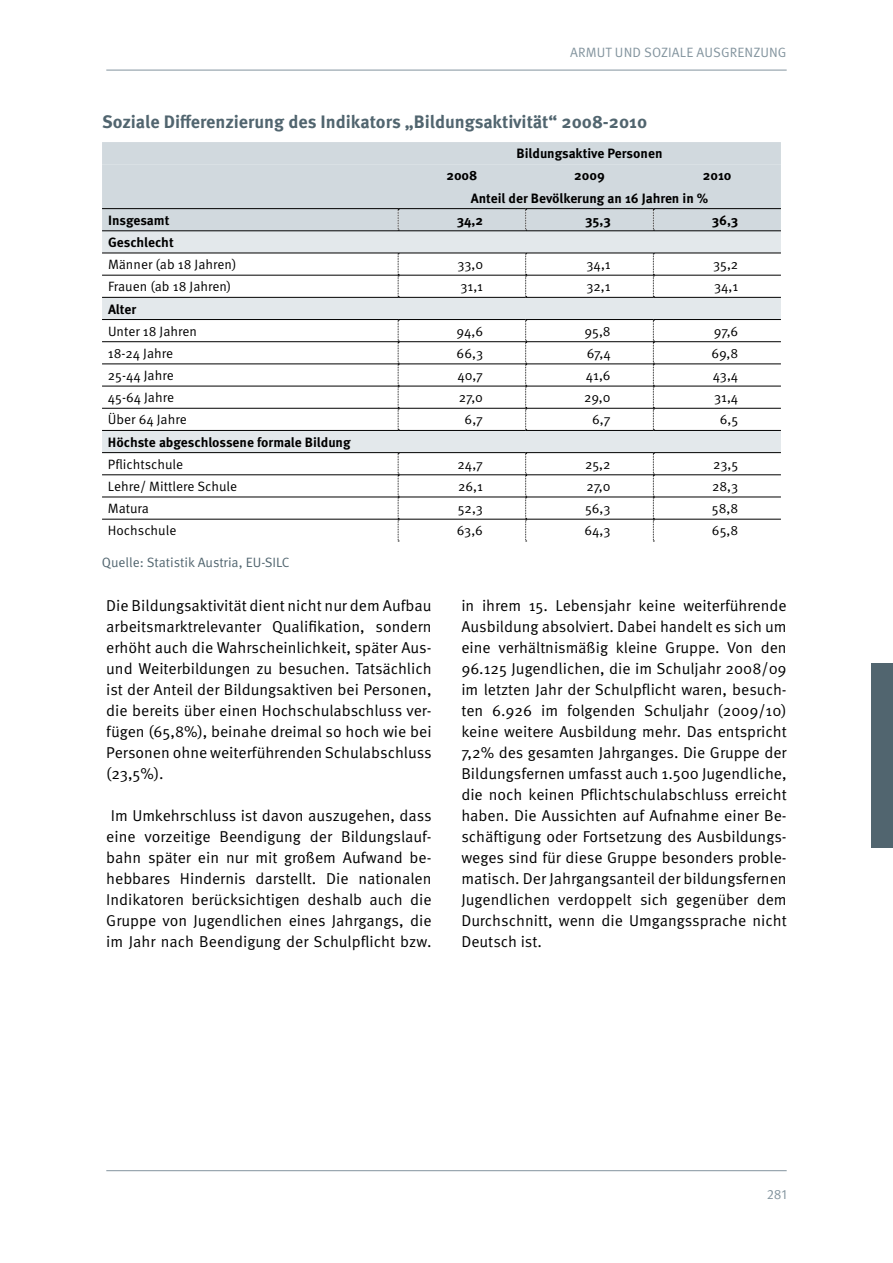
<style>
.page{position:relative;width:893px;height:1263px;background:#fff}
.page>*{position:absolute;margin:0;border:0;box-sizing:border-box;transform-origin:0 0}
.t1{font:700 18px "Meta OT";color:#51656f}
.t2{font:15.75px/21px "Meta OT";color:#000;text-align:justify}
.t3{font:13.5px "Meta OT";color:#000}
.t4{font:700 13.5px/22.2px "Meta OT";color:#000}
.t5{font:13.5px "Meta OT";color:#51656f}
.t6{font:13.5px "Meta OT";color:#83949e}
</style>
<div class="page">
<hr style="left:106px;top:1170px;width:681px;height:1px;background:#83949e">
<hr style="left:106px;top:70px;width:681px;height:1px;background:#83949e">
<div style="left:872px;top:663px;width:21px;height:185px;background:#51656f"></div>
<svg style="left:102px;top:231px;width:679px;height:221px"></svg>
<hr style="left:102px;top:253px;width:296px;height:1px;background:#000">
<hr style="left:398px;top:253px;width:128px;height:1px;background:#000">
<hr style="left:526px;top:253px;width:127px;height:1px;background:#000">
<hr style="left:653px;top:253px;width:128px;height:1px;background:#000">
<hr style="left:102px;top:275px;width:296px;height:1px;background:#000">
<hr style="left:398px;top:275px;width:128px;height:1px;background:#000">
<hr style="left:526px;top:275px;width:127px;height:1px;background:#000">
<hr style="left:653px;top:275px;width:128px;height:1px;background:#000">
<hr style="left:102px;top:297px;width:296px;height:1px;background:#000">
<hr style="left:398px;top:297px;width:128px;height:1px;background:#000">
<hr style="left:526px;top:297px;width:127px;height:1px;background:#000">
<hr style="left:653px;top:297px;width:128px;height:1px;background:#000">
<hr style="left:102px;top:319px;width:296px;height:1px;background:#000">
<hr style="left:398px;top:319px;width:128px;height:1px;background:#000">
<hr style="left:526px;top:319px;width:127px;height:1px;background:#000">
<hr style="left:653px;top:319px;width:128px;height:1px;background:#000">
<hr style="left:102px;top:341px;width:296px;height:1px;background:#000">
<hr style="left:398px;top:341px;width:128px;height:1px;background:#000">
<hr style="left:526px;top:341px;width:127px;height:1px;background:#000">
<hr style="left:653px;top:341px;width:128px;height:1px;background:#000">
<hr style="left:102px;top:363px;width:296px;height:1px;background:#000">
<hr style="left:398px;top:363px;width:128px;height:1px;background:#000">
<hr style="left:526px;top:363px;width:127px;height:1px;background:#000">
<hr style="left:653px;top:363px;width:128px;height:1px;background:#000">
<hr style="left:102px;top:386px;width:296px;height:1px;background:#000">
<hr style="left:398px;top:386px;width:128px;height:1px;background:#000">
<hr style="left:526px;top:386px;width:127px;height:1px;background:#000">
<hr style="left:653px;top:386px;width:128px;height:1px;background:#000">
<hr style="left:102px;top:408px;width:296px;height:1px;background:#000">
<hr style="left:398px;top:408px;width:128px;height:1px;background:#000">
<hr style="left:526px;top:408px;width:127px;height:1px;background:#000">
<hr style="left:653px;top:408px;width:128px;height:1px;background:#000">
<hr style="left:102px;top:430px;width:296px;height:1px;background:#000">
<hr style="left:398px;top:430px;width:128px;height:1px;background:#000">
<hr style="left:526px;top:430px;width:127px;height:1px;background:#000">
<hr style="left:653px;top:430px;width:128px;height:1px;background:#000">
<hr style="left:102px;top:452px;width:296px;height:1px;background:#000">
<hr style="left:398px;top:452px;width:128px;height:1px;background:#000">
<hr style="left:526px;top:452px;width:127px;height:1px;background:#000">
<hr style="left:653px;top:452px;width:128px;height:1px;background:#000">
<hr style="left:102px;top:474px;width:296px;height:1px;background:#000">
<hr style="left:398px;top:474px;width:128px;height:1px;background:#000">
<hr style="left:526px;top:474px;width:127px;height:1px;background:#000">
<hr style="left:653px;top:474px;width:128px;height:1px;background:#000">
<hr style="left:102px;top:497px;width:296px;height:1px;background:#000">
<hr style="left:398px;top:497px;width:128px;height:1px;background:#000">
<hr style="left:526px;top:497px;width:127px;height:1px;background:#000">
<hr style="left:653px;top:497px;width:128px;height:1px;background:#000">
<hr style="left:102px;top:519px;width:296px;height:1px;background:#000">
<hr style="left:398px;top:519px;width:128px;height:1px;background:#000">
<hr style="left:526px;top:519px;width:127px;height:1px;background:#000">
<hr style="left:653px;top:519px;width:128px;height:1px;background:#000">
<div style="left:102px;top:142px;width:679px;height:89px;background:#d1d9de"></div>
<svg style="left:398px;top:253px;width:1px;height:44px"></svg>
<svg style="left:525px;top:253px;width:2px;height:44px"></svg>
<svg style="left:653px;top:253px;width:1px;height:44px"></svg>
<svg style="left:398px;top:320px;width:1px;height:110px"></svg>
<svg style="left:525px;top:320px;width:2px;height:110px"></svg>
<svg style="left:653px;top:320px;width:1px;height:110px"></svg>
<svg style="left:398px;top:453px;width:1px;height:89px"></svg>
<svg style="left:525px;top:453px;width:2px;height:89px"></svg>
<svg style="left:653px;top:453px;width:1px;height:89px"></svg>
<p class="t6" style="left:570px;top:44px;width:18px">Armut</p>
<p class="t6" style="left:615px;top:44px;width:10px">und</p>
<p class="t6" style="left:644px;top:44px;width:31px">soziale</p>
<p class="t6" style="left:696px;top:44px;width:17px">Ausgren</p>
<p class="t6" style="left:753px;top:44px;width:16px">zung</p>
<p class="t1" style="left:102px;top:111px;width:547px">Soziale Differenzierung des Indikators „Bildungsaktivität“ 2008-2010</p>
<p class="t4" style="left:516px;top:143px;width:147px">Bildungsaktive Personen</p>
<p class="t4" style="left:446px;top:165px;width:33px">2008</p>
<p class="t4" style="left:574px;top:165px;width:32px">2009</p>
<p class="t4" style="left:471px;top:165px;width:262px;text-indent:232px">2010<br>Anteil der Bevölkerung an 16 Jahren in %</p>
<p class="t4" style="left:108px;top:209px;width:63px">Insgesamt</p>
<p class="t4" style="left:457px;top:209px;width:28px">34,2</p>
<p class="t4" style="left:585px;top:209px;width:27px">35,3</p>
<p class="t4" style="left:712px;top:209px;width:28px">36,3</p>
<p class="t4" style="left:108px;top:232px;width:67px">Geschlecht</p>
<p class="t3" style="left:108px;top:257px;width:130px">Männer (ab 18 Jahren)</p>
<p class="t3" style="left:457px;top:257px;width:27px">33,0</p>
<p class="t3" style="left:586px;top:257px;width:26px">34,1</p>
<p class="t3" style="left:713px;top:257px;width:27px">35,2</p>
<p class="t3" style="left:108px;top:279px;width:125px">Frauen (ab 18 Jahren)</p>
<p class="t3" style="left:460px;top:279px;width:24px">31,1</p>
<p class="t3" style="left:586px;top:279px;width:26px">32,1</p>
<p class="t3" style="left:714px;top:279px;width:26px">34,1</p>
<p class="t4" style="left:108px;top:298px;width:30px">Alter</p>
<p class="t3" style="left:108px;top:323px;width:91px">Unter 18 Jahren</p>
<p class="t3" style="left:456px;top:323px;width:28px">94,6</p>
<p class="t3" style="left:584px;top:323px;width:28px">95,8</p>
<p class="t3" style="left:714px;top:323px;width:26px">97,6</p>
<p class="t3" style="left:108px;top:345px;width:67px">18-24 Jahre</p>
<p class="t3" style="left:457px;top:345px;width:28px">66,3</p>
<p class="t3" style="left:587px;top:345px;width:25px">67,4</p>
<p class="t3" style="left:711px;top:345px;width:28px">69,8</p>
<p class="t3" style="left:108px;top:368px;width:67px">25-44 Jahre</p>
<p class="t3" style="left:457px;top:368px;width:27px">40,7</p>
<p class="t3" style="left:586px;top:368px;width:26px">41,6</p>
<p class="t3" style="left:713px;top:368px;width:27px">43,4</p>
<p class="t3" style="left:108px;top:390px;width:68px">45-64 Jahre</p>
<p class="t3" style="left:459px;top:390px;width:26px">27,0</p>
<p class="t3" style="left:584px;top:390px;width:28px">29,0</p>
<p class="t3" style="left:714px;top:390px;width:26px">31,4</p>
<p class="t3" style="left:108px;top:412px;width:80px">Über 64 Jahre</p>
<p class="t3" style="left:465px;top:412px;width:20px">6,7</p>
<p class="t3" style="left:592px;top:412px;width:20px">6,7</p>
<p class="t3" style="left:720px;top:412px;width:20px">6,5</p>
<p class="t4" style="left:108px;top:431px;width:245px">H öchste abgeschlossene formale Bildung</p>
<p class="t3" style="left:108px;top:456px;width:77px">Pflichtschule</p>
<p class="t3" style="left:458px;top:456px;width:27px">24,7</p>
<p class="t3" style="left:585px;top:456px;width:27px">25,2</p>
<p class="t3" style="left:713px;top:456px;width:26px">23,5</p>
<p class="t3" style="left:108px;top:478px;width:131px">Lehre/ Mittlere Schule</p>
<p class="t3" style="left:458px;top:478px;width:26px">26,1</p>
<p class="t3" style="left:586px;top:478px;width:26px">27,0</p>
<p class="t3" style="left:712px;top:478px;width:28px">28,3</p>
<p class="t3" style="left:108px;top:501px;width:42px">Matura</p>
<p class="t3" style="left:458px;top:501px;width:27px">52,3</p>
<p class="t3" style="left:585px;top:501px;width:27px">56,3</p>
<p class="t3" style="left:712px;top:501px;width:28px">58,8</p>
<p class="t3" style="left:108px;top:523px;width:70px">Hochschule</p>
<p class="t3" style="left:457px;top:523px;width:28px">63,6</p>
<p class="t3" style="left:585px;top:523px;width:28px">64,3</p>
<p class="t3" style="left:712px;top:523px;width:28px">65,8</p>
<p class="t5" style="left:102px;top:555px;width:189px">Quelle: Statistik Austria, EU-SILC</p>
<p class="t2" style="left:106px;top:595px;width:327px">Die Bildungsaktivität dient nicht nur dem Aufbau arbeitsmarktrelevanter Qualifikation, sondern erhöht auch die Wahrscheinlichkeit, später Aus&shy;und Weiterbildungen zu besuchen. Tatsächlich ist der Anteil der Bildungsaktiven bei Personen, die bereits über einen Hochschulabschluss ver&shy;fügen (65,8%), beinahe dreimal so hoch wie bei Personen ohne weiterführenden Schulabschluss (23,5%).</p>
<p class="t2" style="left:106px;top:805px;width:327px">Im Umkehrschluss ist davon auszugehen, dass eine vorzeitige Beendigung der Bildungslauf&shy;bahn später ein nur mit großem Aufwand be&shy;hebbares Hindernis darstellt. Die nationalen Indikatoren berücksichtigen deshalb auch die Gruppe von Jugendlichen eines Jahrgangs, die im Jahr nach Beendigung der Schulpflicht bzw.</p>
<p class="t2" style="left:461px;top:595px;width:327px">in ihrem 15. Lebensjahr keine weiterführende Ausbildung absolviert. Dabei handelt es sich um eine verhältnismäßig kleine Gruppe. Von den 96.125 Jugendlichen, die im Schuljahr 2008/09 im letzten Jahr der Schulpflicht waren, besuch&shy;ten 6.926 im folgenden Schuljahr (2009/10) keine weitere Ausbildung mehr. Das entspricht 7,2% des gesamten Jahrganges. Die Gruppe der Bildungsfernen umfasst auch 1.500 Jugendliche, die noch keinen Pflichtschulabschluss erreicht haben. Die Aussichten auf Aufnahme einer Be&shy;schäftigung oder Fortsetzung des Ausbildungs&shy;weges sind für diese Gruppe besonders proble&shy;matisch. Der Jahrgangsanteil der bildungsfernen Jugendlichen verdoppelt sich gegenüber dem Durchschnitt, wenn die Umgangssprache nicht Deutsch ist.</p>
<p class="t6" style="left:767px;top:1186px;width:21px">281</p>
</div>
